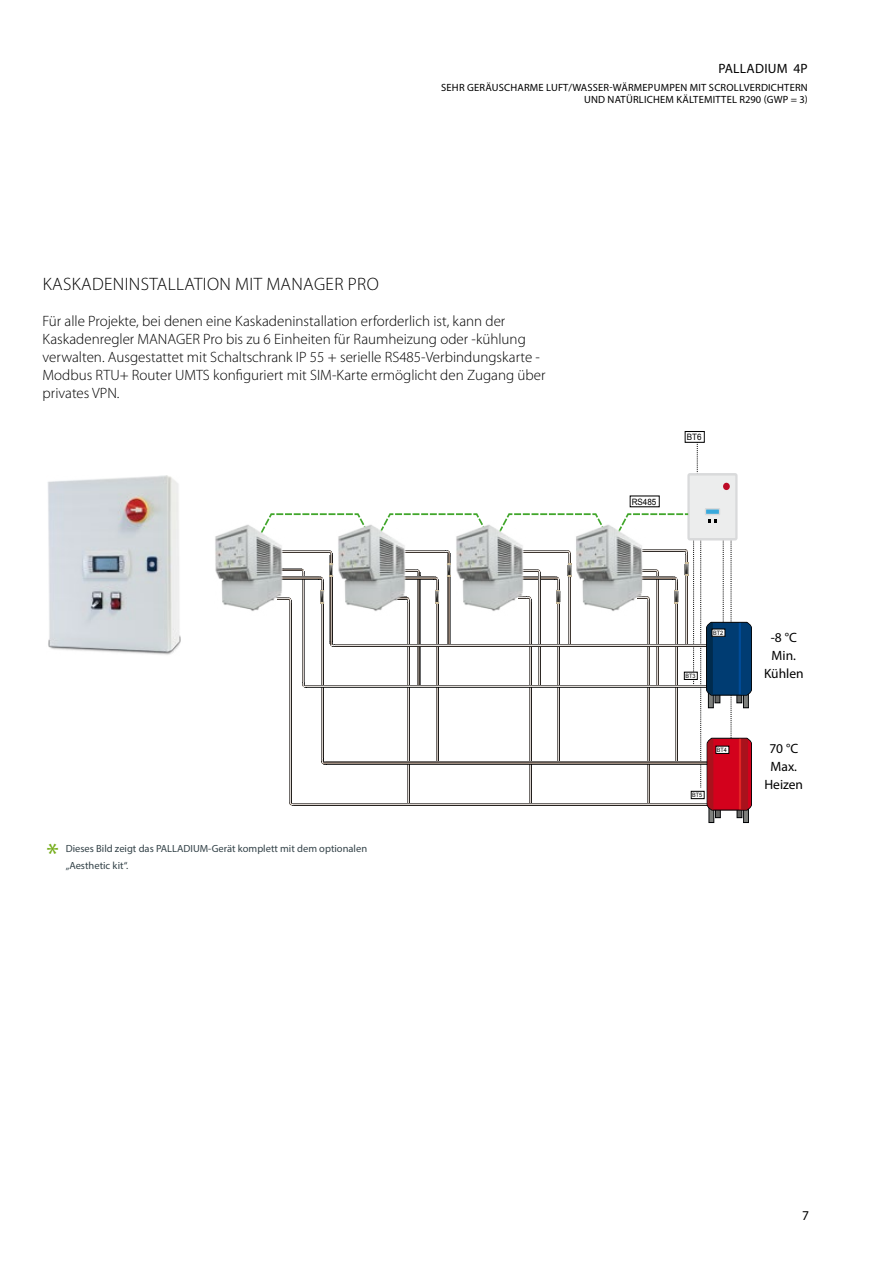
<style>
.page{position:relative;width:893px;height:1263px;background:#fff}
.page>*{position:absolute;margin:0;border:0;box-sizing:border-box;transform-origin:0 0}
.t1{font:29.7px "Myriad Pro";color:#76ad1c}
.t2{font:300 18px "Myriad Pro";letter-spacing:.02em;color:#000}
.t3{font:300 15px/18px "Myriad Pro";color:#000}
.t4{font:13.5px/18px "Myriad Pro";letter-spacing:.005em;color:#000;text-align:center}
.t5{font:10.5px/12.6px "Myriad Pro";letter-spacing:.02em;color:#000;text-align:right}
.t6{font:10.35px "Myriad Pro";color:#334248}
.t7{font:8.85px "Arial";color:#000;scale:.92 1}
.t8{font:6px "Arial";color:#000;scale:.92 1}
</style>
<div class="page">
<img style="left:47px;top:475px;width:134px;height:180px">
<svg style="left:697px;top:443px;width:1px;height:30px"></svg>
<hr style="left:322px;top:582px;width:1px;height:179px;background:#d6cfc9">
<hr style="left:323px;top:582px;width:1px;height:179px;background:#221f1c">
<hr style="left:321px;top:582px;width:1px;height:179px;background:#716e6c">
<hr style="left:290px;top:603px;width:1px;height:199px;background:#dcd6d1">
<hr style="left:291px;top:603px;width:1px;height:199px;background:#25221f">
<hr style="left:289px;top:603px;width:1px;height:199px;background:#716e6c">
<hr style="left:558px;top:582px;width:1px;height:180px;background:#dcd6d1">
<hr style="left:559px;top:582px;width:1px;height:180px;background:#25211f">
<hr style="left:557px;top:582px;width:1px;height:180px;background:#716e6c">
<hr style="left:676px;top:582px;width:1px;height:180px;background:#dfd9d4">
<hr style="left:677px;top:582px;width:1px;height:180px;background:#282421">
<hr style="left:675px;top:582px;width:1px;height:180px;background:#716e6c">
<hr style="left:437px;top:582px;width:1px;height:180px;background:#c6bcb4">
<hr style="left:438px;top:582px;width:1px;height:180px;background:#1f1d1b">
<hr style="left:436px;top:582px;width:1px;height:180px;background:#716e6c">
<hr style="left:409px;top:603px;width:1px;height:200px;background:#2a2623">
<hr style="left:407px;top:603px;width:2px;height:200px;background:#e1dcd7">
<hr style="left:407px;top:603px;width:1px;height:200px;background:#716e6c">
<hr style="left:530px;top:602px;width:1px;height:201px;background:#d7d0cb">
<hr style="left:531px;top:602px;width:1px;height:201px;background:#221f1d">
<hr style="left:529px;top:602px;width:1px;height:201px;background:#716e6c">
<hr style="left:647px;top:602px;width:3px;height:201px;background:#907c6c">
<hr style="left:649px;top:602px;width:1px;height:201px;background:#3f3832">
<hr style="left:648px;top:602px;width:1px;height:201px;background:#c9c3bd">
<div style="left:689px;top:474px;width:47px;height:65px;background:#eceded"></div>
<div style="left:687px;top:473px;width:51px;height:67px;border:2px solid #d9dadb"></div>
<div style="left:705px;top:509px;width:14px;height:5px;background:#39a9dc"></div>
<div style="left:705px;top:508px;width:15px;height:7px;border:1px solid #d9dadb"></div>
<svg style="left:709px;top:520px;width:8px;height:3px"></svg>
<div style="left:723px;top:483px;width:7px;height:7px;background:#bd0a26;border-radius:50%"></div>
<div style="left:685px;top:431px;width:20px;height:12px;border:1px solid #000"></div>
<div style="left:691px;top:791px;width:13px;height:8px;border:1px solid #000"></div>
<div style="left:684px;top:672px;width:14px;height:8px;border:1px solid #000"></div>
<svg style="left:289px;top:800px;width:5px;height:6px"></svg>
<svg style="left:321px;top:759px;width:5px;height:6px"></svg>
<svg style="left:266px;top:512px;width:428px;height:176px"></svg>
<hr style="left:326px;top:763px;width:382px;height:1px;background:#9f8e81">
<hr style="left:326px;top:764px;width:382px;height:1px;background:#333537">
<hr style="left:326px;top:762px;width:382px;height:1px;background:#625750">
<hr style="left:335px;top:646px;width:373px;height:1px;background:#302b27">
<hr style="left:335px;top:644px;width:373px;height:2px;background:#e5e0dc">
<hr style="left:335px;top:644px;width:373px;height:1px;background:#716e6c">
<hr style="left:306px;top:686px;width:402px;height:1px;background:#dfdad5">
<hr style="left:306px;top:687px;width:402px;height:1px;background:#383a3b">
<hr style="left:306px;top:685px;width:402px;height:1px;background:#716e6c">
<hr style="left:294px;top:804px;width:415px;height:1px;background:#dad3ce">
<hr style="left:294px;top:805px;width:415px;height:1px;background:#272320">
<hr style="left:294px;top:803px;width:415px;height:1px;background:#716e6c">
<img style="left:215px;top:521px;width:72px;height:94px">
<img style="left:331px;top:521px;width:80px;height:94px">
<img style="left:448px;top:521px;width:80px;height:94px">
<img style="left:568px;top:521px;width:80px;height:94px">
<hr style="left:744px;top:793px;width:4px;height:29px;background:#7e807d">
<div style="left:743px;top:792px;width:6px;height:31px;border:1px solid #010305"></div>
<div style="left:737px;top:787px;width:5px;height:31px;border:1px solid #010305"></div>
<svg style="left:717px;top:810px;width:2px;height:6px"></svg>
<div style="left:715px;top:787px;width:6px;height:31px;border:1px solid #010305"></div>
<div style="left:709px;top:793px;width:5px;height:29px;background:#7e807d"></div>
<div style="left:708px;top:792px;width:6px;height:31px;border:1px solid #010305"></div>
<svg style="left:700px;top:536px;width:52px;height:274px"></svg>
<div style="left:712px;top:629px;width:13px;height:7px;background:#fff"></div>
<div style="left:712px;top:629px;width:13px;height:8px;border:1px solid #000"></div>
<p class="t4" style="left:718px;top:59px;width:89px">PALLADIUM 4P</p>
<p class="t5" style="left:441px;top:81px;width:368px">SEHR GERÄUSCHARME LUFT/WASSER-WÄRMEPUMPEN MIT SCROLLVERDICHTERN<br>UND NATÜRLICHEM KÄLTEMITTEL R290 (GWP = 3)</p>
<p class="t2" style="left:43px;top:274px;width:80px">KASKADEninstallati</p>
<p class="t2" style="left:207px;top:274px;width:173px">on MIT MANAGER Pro</p>
<p class="t3" style="left:43px;top:312px;width:504px">Für alle Projekte, bei denen eine Kaskadeninstallation erforderlich ist, kann der Kaskadenregler MANAGER Pro bis zu 6 Einheiten für Raumheizung oder -kühlung verwalten. Ausgestattet mit Schaltschrank IP 55 + serielle RS485-Verbindungskarte - Modbus RTU+ Router UMTS konfiguriert mit SIM-Karte ermöglicht den Zugang über privates VPN.</p>
<h1 class="t1" style="left:46px;top:835px;width:14px">*</h1>
<p class="t6" style="left:66px;top:843px;width:303px">DIESES BILD ZEIGT DAS PALLADIUM-GERÄT KOMPLETT MIT DEM OPTIONALEN</p>
<p class="t6" style="left:66px;top:859px;width:64px">„AESTHETIC KIT“.</p>
<p class="t7" style="left:632px;top:496px;width:28px">RS485</p>
<p class="t7" style="left:687px;top:431px;width:18px">BT6</p>
<p class="t8" style="left:685px;top:672px;width:12px">BT3</p>
<p class="t8" style="left:717px;top:625px;width:12px">BT2</p>
<p class="t8" style="left:713px;top:629px;width:12px">BT2</p>
<p class="t8" style="left:717px;top:746px;width:12px">BT4</p>
<p class="t8" style="left:692px;top:791px;width:12px">BT5</p>
<p class="t4" style="left:764px;top:628px;width:41px">-8 °C<br>MIN.<br>KÜHLEN</p>
<p class="t4" style="left:764px;top:739px;width:40px">70 °C<br>MAX.<br>HEIZEN</p>
<p class="t4" style="left:802px;top:1206px;width:8px">7</p>
</div>
